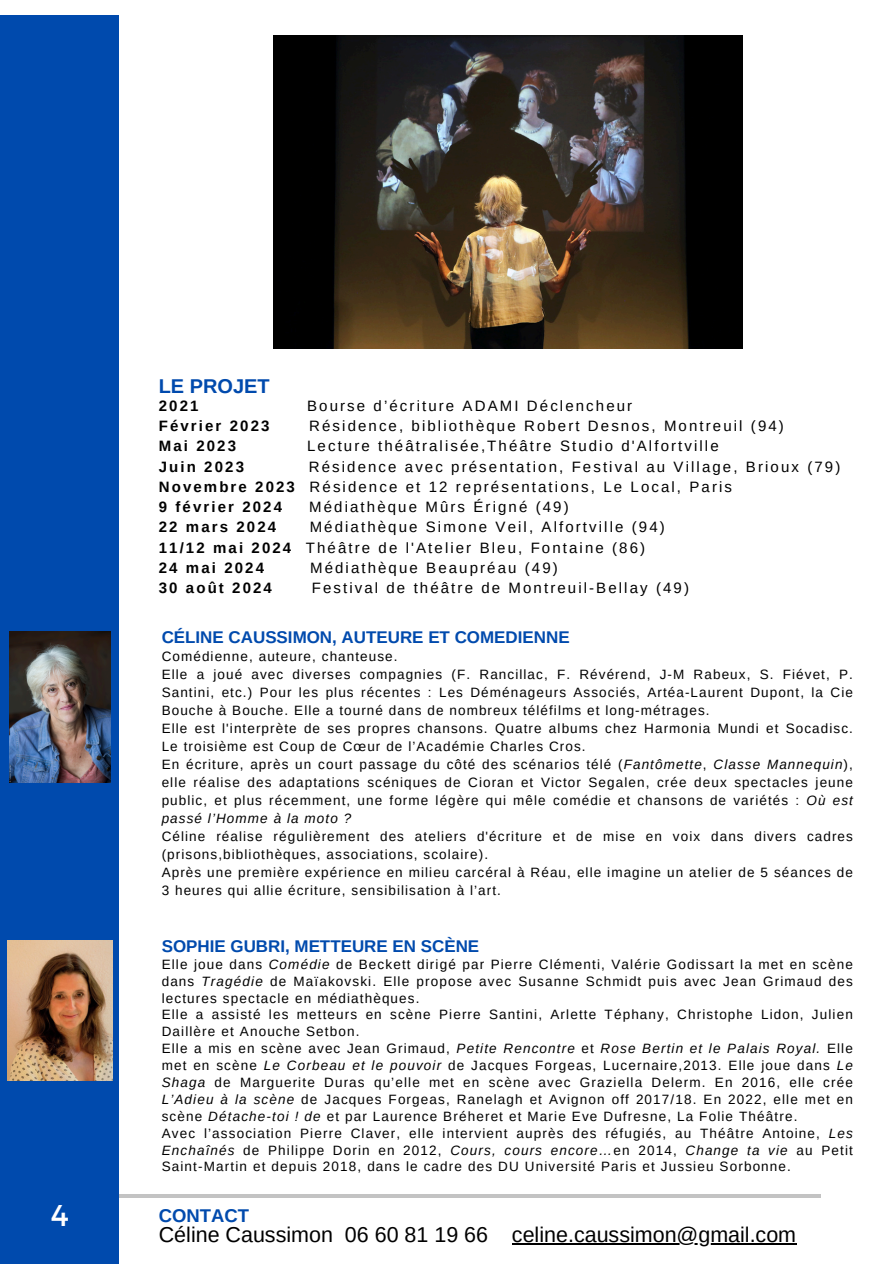
<style>
.page{position:relative;width:894px;height:1264px;background:#fff}
.page>*{position:absolute;margin:0;border:0;box-sizing:border-box;transform-origin:0 0}
.t1{font:30px "Montserrat";color:#fff}
.t2{font:21.45px "Arimo";color:#000}
.t3{font:700 19.95px "Arimo";color:#004aad}
.t4{font:700 18.45px "Arimo";color:#004aad}
.t5{font:700 16.95px "Arimo";color:#004aad}
.t6{font:15px "Arimo";letter-spacing:.14em;color:#000}
.t7{font:700 15px "Arimo";letter-spacing:.14em;color:#000}
.t8{font:13.5px/18px "Arimo";letter-spacing:.08em;color:#000;text-align:justify}
.s1{font-weight:700}
.s2{font-style:italic}
</style>
<div class="page">
<hr style="left:73px;top:1194px;width:747px;height:3px;background:#c3c3c3">
<img style="left:273px;top:36px;width:469px;height:312px">
<div style="left:0;top:16px;width:118px;height:1247px;background:#004aad"></div>
<img style="left:10px;top:631px;width:101px;height:151px">
<img style="left:7px;top:940px;width:105px;height:140px">
<hr style="left:512px;top:1243px;width:284px;height:1px;background:#000">
<h2 class="t1" style="left:51px;top:1195px;width:19px">4</h2>
<p class="t3" style="left:159px;top:375px;width:112px">LE PROJET</p>
<h1 class="t7" style="left:159px;top:397px;width:41px">2021</h1>
<h1 class="t6" style="left:307px;top:397px;width:326px">Bourse d’écriture ADAMI Déclencheur</h1>
<p class="t7" style="left:159px;top:417px;width:112px">Février 2023</p>
<p class="t6" style="left:309px;top:417px;width:476px">Résidence, bibliothèque Robert Desnos, Montreuil (94)</p>
<p class="t7" style="left:159px;top:438px;width:79px">Mai 2023</p>
<p class="t6" style="left:307px;top:438px;width:413px">Lecture théâtralisée,Théâtre Studio d'Alfortville</p>
<p class="t7" style="left:159px;top:458px;width:87px">Juin 2023</p>
<p class="t6" style="left:309px;top:458px;width:533px">Résidence avec présentation, Festival au Village, Brioux (79)</p>
<p class="t6" style="left:159px;top:478px;width:574px"><span class="s1">Novembre 2023</span> Résidence et 12 représentations, Le Local, Paris</p>
<p class="t7" style="left:159px;top:498px;width:125px">9 février 2024</p>
<p class="t6" style="left:309px;top:498px;width:261px">Médiathèque Mûrs Érigné (49)</p>
<p class="t7" style="left:159px;top:519px;width:119px">22 mars 2024</p>
<p class="t6" style="left:309px;top:519px;width:356px">Médiathèque Simone Veil, Alfortville (94)</p>
<p class="t6" style="left:159px;top:539px;width:487px"><span class="s1">11/12 mai 2024</span> Théâtre de l'Atelier Bleu, Fontaine (86)</p>
<p class="t7" style="left:159px;top:559px;width:107px">24 mai 2024</p>
<p class="t6" style="left:310px;top:559px;width:249px">Médiathèque Beaupréau (49)</p>
<p class="t7" style="left:159px;top:579px;width:115px">30 août 2024</p>
<p class="t6" style="left:311px;top:579px;width:378px">Festival de théâtre de Montreuil-Bellay (49)</p>
<p class="t5" style="left:162px;top:627px;width:409px">CÉLINE CAUSSIMON, AUTEURE ET COMEDIENNE</p>
<p class="t8" style="left:162px;top:647px;width:237px">Comédienne, auteure, chanteuse.</p>
<p class="t8" style="left:162px;top:665px;width:692px">Elle a joué avec diverses compagnies (F. Rancillac, F. Révérend, J-M Rabeux, S. Fiévet, P.<br>Santini, etc.) Pour les plus récentes : Les Déménageurs Associés, Artéa-Laurent Dupont, la Cie Bouche à Bouche. Elle a tourné dans de nombreux téléfilms et long-métrages.</p>
<p class="t8" style="left:162px;top:719px;width:692px">Elle est l'interprète de ses propres chansons. Quatre albums chez Harmonia Mundi et Socadisc.<br>Le troisième est Coup de Cœur de l’Académie Charles Cros.</p>
<p class="t8" style="left:162px;top:755px;width:692px">En écriture, après un court passage du côté des scénarios télé (<span class="s2">Fantômette</span>, <span class="s2">Classe Mannequin</span>), elle réalise des adaptations scéniques de Cioran et Victor Segalen, crée deux spectacles jeune public, et plus récemment, une forme légère qui mêle comédie et chansons de variétés : <span class="s2">Où est passé l’Homme à la moto ?</span></p>
<p class="t8" style="left:162px;top:827px;width:692px">Céline réalise régulièrement des ateliers d'écriture et de mise en voix dans divers cadres (prisons,bibliothèques, associations, scolaire).</p>
<h3 class="t8" style="left:162px;top:863px;width:692px">Après une première expérience en milieu carcéral à Réau, elle imagine un atelier de 5 séances de<br>3 heures qui allie écriture, sensibilisation à l’art.</h3>
<p class="t5" style="left:162px;top:936px;width:319px">SOPHIE GUBRI, METTEURE EN SCÈNE</p>
<p class="t8" style="left:162px;top:955px;width:692px;line-height:16.8px">Elle joue dans <span class="s2">Comédie</span> de Beckett dirigé par Pierre Clémenti, Valérie Godissart la met en scène dans <span class="s2">Tragédie</span> de Maïakovski. Elle propose avec Susanne Schmidt puis avec Jean Grimaud des lectures spectacle en médiathèques.</p>
<p class="t8" style="left:162px;top:1006px;width:692px;line-height:16.8px">Elle a assisté les metteurs en scène Pierre Santini, Arlette Téphany, Christophe Lidon, Julien<br>Daillère et Anouche Setbon.</p>
<p class="t8" style="left:162px;top:1040px;width:692px;line-height:17px">Elle a mis en scène avec Jean Grimaud, <span class="s2">Petite Rencontre</span> et <span class="s2">Rose Bertin et le Palais Royal.</span> Elle met en scène <span class="s2">Le Corbeau et le pouvoir</span> de Jacques Forgeas, Lucernaire,2013. Elle joue dans <span class="s2">Le Shaga</span> de Marguerite Duras qu’elle met en scène avec Graziella Delerm. En 2016, elle crée <span class="s2">L’Adieu à la scène</span> de Jacques Forgeas, Ranelagh et Avignon off 2017/18. En 2022, elle met en scène <span class="s2">Détache-toi ! de</span> et par Laurence Bréheret et Marie Eve Dufresne, La Folie Théâtre.</p>
<h3 class="t8" style="left:162px;top:1124px;width:692px;line-height:17px">Avec l’association Pierre Claver, elle intervient auprès des réfugiés, au Théâtre Antoine, <span class="s2">Les Enchaînés</span> de Philippe Dorin en 2012, <span class="s2">Cours, cours encore…</span>en 2014, <span class="s2">Change ta vie</span> au Petit Saint-Martin et depuis 2018, dans le cadre des DU Université Paris et Jussieu Sorbonne.</h3>
<p class="t4" style="left:159px;top:1204px;width:92px">CONTACT</p>
<h3 class="t2" style="left:159px;top:1222px;width:331px">Céline Caussimon 06 60 81 19 66</h3>
<p class="t2" style="left:512px;top:1222px;width:285px">celine.caussimon@gmail.com</p>
</div>
